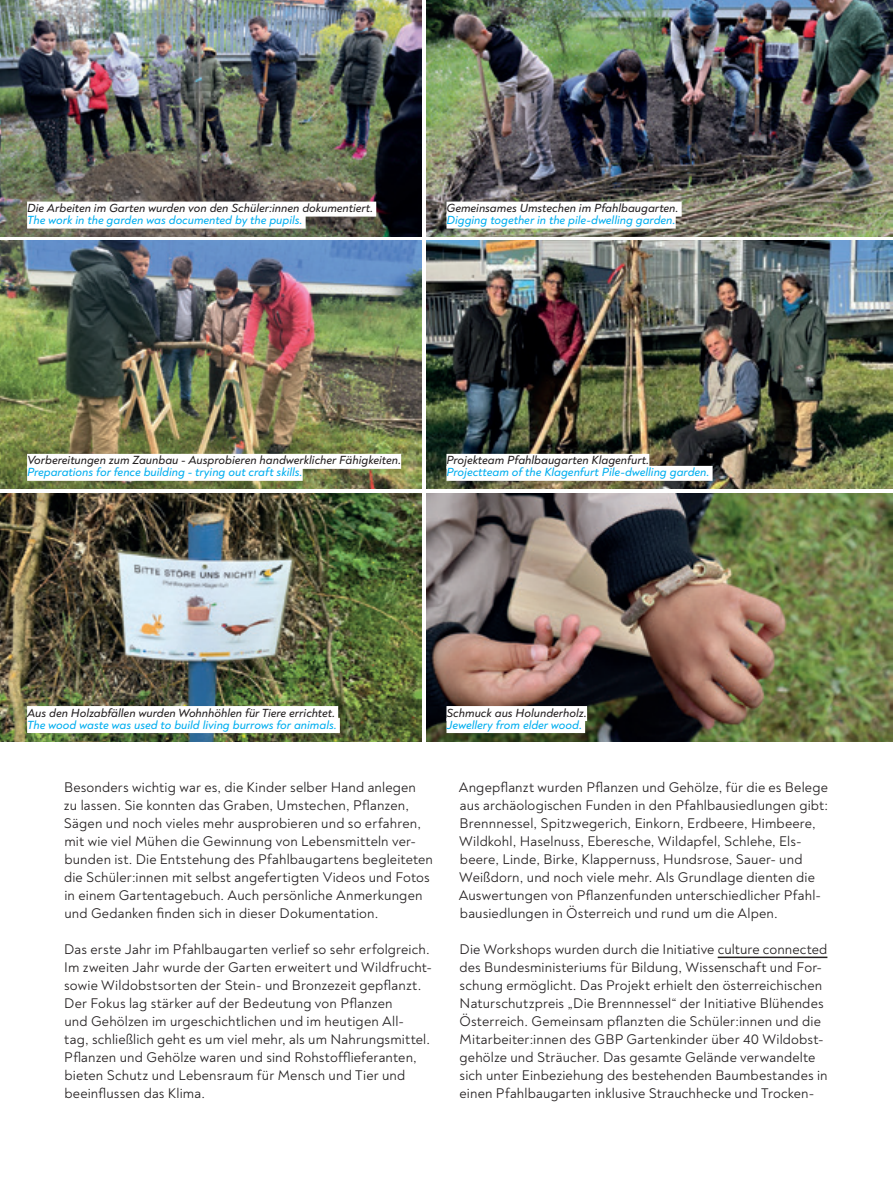
<style>
.page{position:relative;width:893px;height:1191px;background:#fff}
.page>*{position:absolute;margin:0;border:0;box-sizing:border-box;transform-origin:0 0}
.t1{font:14.25px/18px "Noah";letter-spacing:.01em;color:#231f20}
.t2{font:italic 500 12px "Noah";color:#231f20}
.t3{font:italic 500 12px "Noah";color:#00aeef}
</style>
<div class="page">
<hr style="left:718px;top:956px;width:109px;height:2px;background:#231f20">
<img style="left:0;top:0;width:422px;height:236px">
<img style="left:0;top:240px;width:422px;height:249px">
<img style="left:0;top:493px;width:422px;height:248px">
<img style="left:427px;top:0;width:466px;height:236px">
<img style="left:427px;top:240px;width:466px;height:249px">
<img style="left:427px;top:493px;width:466px;height:248px">
<div style="left:27px;top:202px;width:349px;height:15px;background:#fff"></div>
<div style="left:27px;top:214px;width:279px;height:15px;background:#fff"></div>
<div style="left:27px;top:454px;width:374px;height:15px;background:#fff"></div>
<div style="left:27px;top:466px;width:276px;height:15px;background:#fff"></div>
<div style="left:27px;top:706px;width:311px;height:15px;background:#fff"></div>
<div style="left:27px;top:718px;width:313px;height:15px;background:#fff"></div>
<div style="left:446px;top:202px;width:236px;height:15px;background:#fff"></div>
<div style="left:446px;top:214px;width:230px;height:15px;background:#fff"></div>
<div style="left:446px;top:454px;width:203px;height:15px;background:#fff"></div>
<div style="left:446px;top:466px;width:267px;height:15px;background:#fff"></div>
<div style="left:446px;top:706px;width:141px;height:15px;background:#fff"></div>
<div style="left:446px;top:718px;width:139px;height:15px;background:#fff"></div>
<p class="t2" style="left:27px;top:201px;width:348px">Die Arbeiten im Garten wurden von den Schüler:innen dokumentiert.</p>
<p class="t3" style="left:27px;top:213px;width:277px">The work in the garden was documented by the pupils.</p>
<p class="t2" style="left:446px;top:201px;width:234px">Gemeinsames Umstechen im Pfahlbaugarten.</p>
<p class="t3" style="left:446px;top:213px;width:231px">Digging together in the pile-dwelling garden.</p>
<p class="t2" style="left:27px;top:453px;width:376px">Vorbereitungen zum Zaunbau - Ausprobieren handwerklicher Fähigkeiten.</p>
<p class="t3" style="left:27px;top:465px;width:277px">Preparations for fence building - trying out craft skills.</p>
<p class="t2" style="left:446px;top:453px;width:204px">Projekteam Pfahlbaugarten Klagenfurt.</p>
<p class="t3" style="left:446px;top:465px;width:265px">Projectteam of the Klagenfurt Pile-dwelling garden.</p>
<p class="t2" style="left:27px;top:705px;width:310px">Aus den Holzabfällen wurden Wohnhöhlen für Tiere errichtet.</p>
<p class="t3" style="left:27px;top:717px;width:311px">The wood waste was used to build living burrows for animals.</p>
<p class="t2" style="left:446px;top:705px;width:142px">Schmuck aus Holunderholz.</p>
<p class="t3" style="left:446px;top:717px;width:137px">Jewellery from elder wood.</p>
<p class="t1" style="left:64px;top:778px;width:371px">Besonders wichtig war es, die Kinder selber Hand anlegen<br>zu lassen. Sie konnten das Graben, Umstechen, Pflanzen, Sägen und noch vieles mehr ausprobieren und so erfahren, mit wie viel Mühen die Gewinnung von Lebensmitteln ver&shy;bunden ist. Die Entstehung des Pfahlbaugartens begleiteten die Schüler:innen mit selbst angefertigten Videos und Fotos in einem Gartentagebuch. Auch persönliche Anmerkungen und Gedanken finden sich in dieser Dokumentation.</p>
<p class="t1" style="left:64px;top:940px;width:370px">Das erste Jahr im Pfahlbaugarten verlief so sehr erfolgreich.<br>Im zweiten Jahr wurde der Garten erweitert und Wildfrucht&shy;sowie Wildobstsorten der Stein- und Bronzezeit gepflanzt.<br>Der Fokus lag stärker auf der Bedeutung von Pflanzen<br>und Gehölzen im urgeschichtlichen und im heutigen All-<br>tag, schließlich geht es um viel mehr, als um Nahrungsmittel.<br>Pflanzen und Gehölze waren und sind Rohstofflieferanten, bieten Schutz und Lebensraum für Mensch und Tier und beeinflussen das Klima.</p>
<p class="t1" style="left:459px;top:778px;width:371px">Angepflanzt wurden Pflanzen und Gehölze, für die es Belege aus archäologischen Funden in den Pfahlbausiedlungen gibt:<br>Brennnessel, Spitzwegerich, Einkorn, Erdbeere, Himbeere, Wildkohl, Haselnuss, Eberesche, Wildapfel, Schlehe, Els&shy;beere, Linde, Birke, Klappernuss, Hundsrose, Sauer- und Weißdorn, und noch viele mehr. Als Grundlage dienten die Auswertungen von Pflanzenfunden unterschiedlicher Pfahl&shy;bausiedlungen in Österreich und rund um die Alpen.</p>
<p class="t1" style="left:459px;top:940px;width:370px">Die Workshops wurden durch die Initiative culture connected des Bundesministeriums für Bildung, Wissenschaft und For&shy;schung ermöglicht. Das Projekt erhielt den österreichischen Naturschutzpreis „Die Brennnessel“ der Initiative Blühendes Österreich. Gemeinsam pflanzten die Schüler:innen und die Mitarbeiter:innen des GBP Gartenkinder über 40 Wildobst&shy;gehölze und Sträucher. Das gesamte Gelände verwandelte sich unter Einbeziehung des bestehenden Baumbestandes in einen Pfahlbaugarten inklusive Strauchhecke und Trocken-</p>
</div>
